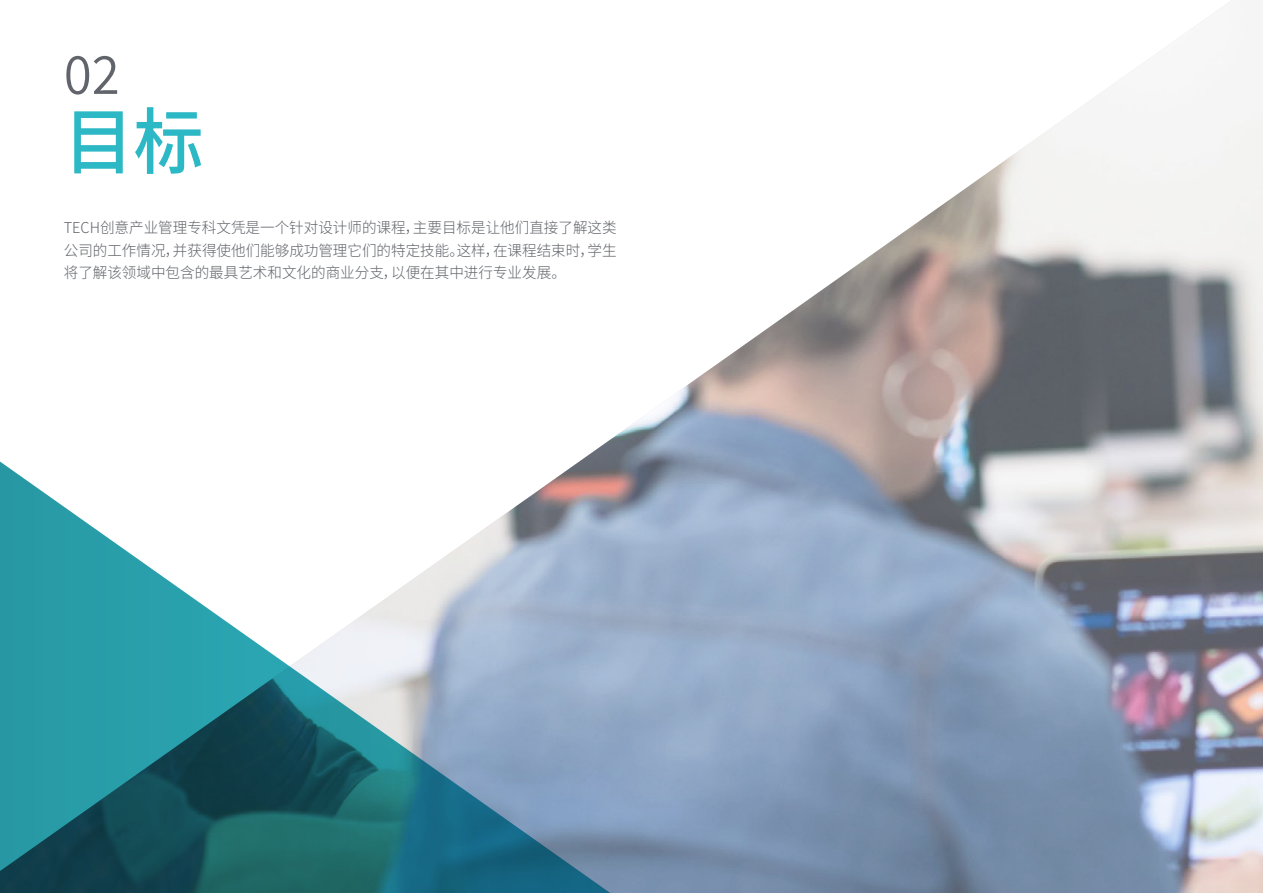
<style>
.page{position:relative;width:1263px;height:893px;background:#fff}
.page>*{position:absolute;margin:0;border:0;box-sizing:border-box;transform-origin:0 0}
.t1{font:500 72px "Source Han Sans CN";color:#2db8c5}
.t2{font:52.5px "Source Han Sans CN";color:#61646a}
.t3{font:300 15px/22.5px "Source Han Sans CN";color:#61646a;text-align:justify}
</style>
<div class="page">
<img style="left:601px;top:0;width:662px;height:893px">
<svg style="left:0;top:446px;width:640px;height:447px"></svg>
<h2 class="t2" style="left:64px;top:45px;width:57px">02</h2>
<h1 class="t1" style="left:64px;top:101px;width:141px">目标</h1>
<p class="t3" style="left:64px;top:217px;width:554px">TECH创意产业管理专科文凭是一个针对设计师的课程，主要目标是让他们直接了解这类公司的工作情况，并获得使他们能够成功管理它们的特定技能。这样，在课程结束时，学生将了解该领域中包含的最具艺术和文化的商业分支，以便在其中进行专业发展。</p>
</div>
